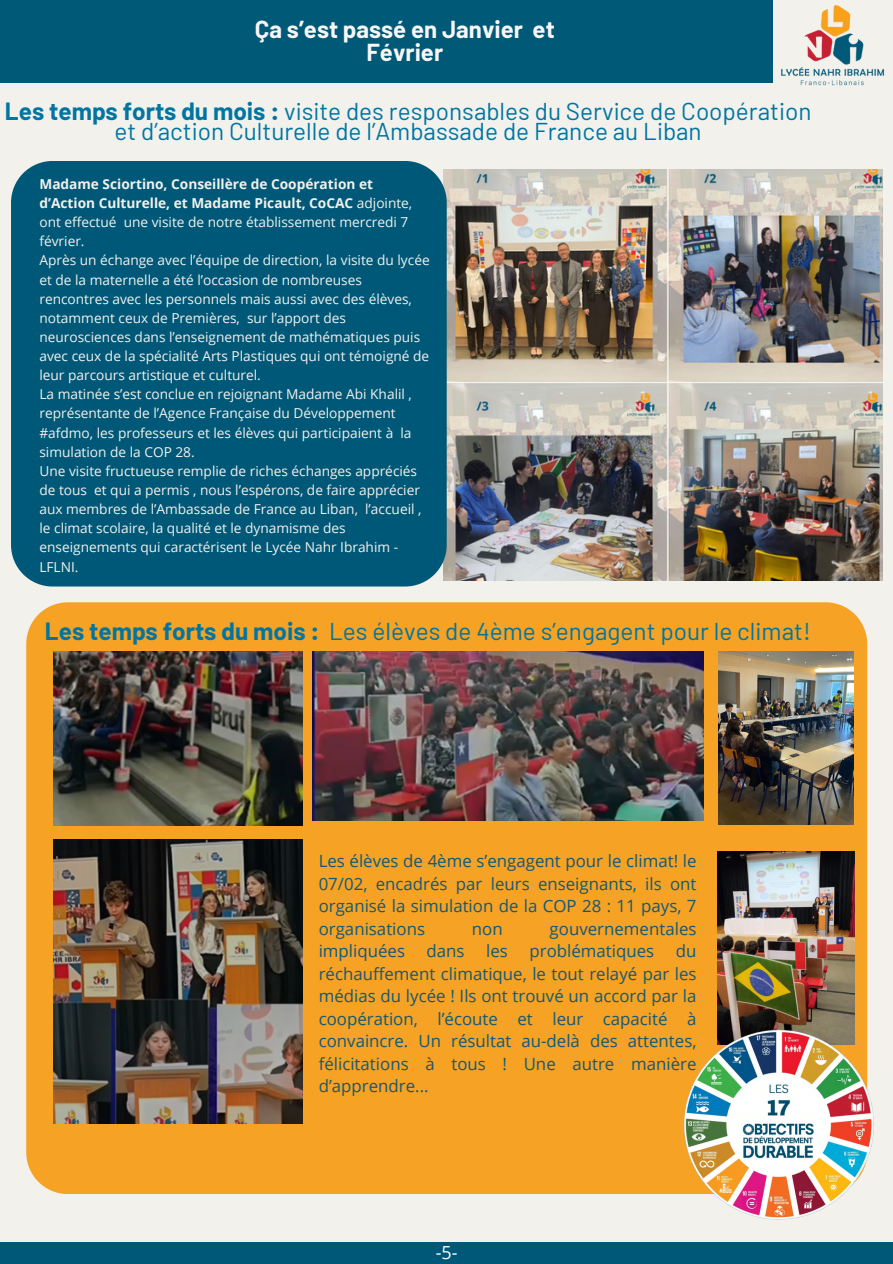
<style>
.page{position:relative;width:893px;height:1264px;background:#fff}
.page>*{position:absolute;margin:0;border:0;box-sizing:border-box;transform-origin:0 0}
.t1{font:24.3px/19.2px "Barlow";color:#0175a1;text-align:center}
.t2{font:700 24px/23.7px "Barlow";color:#f7f7f7;text-align:center}
.t3{font:18px "Open Sans";color:#fdfefe}
.t4{font:16.8px/22.5px "Open Sans";color:#145873;text-align:justify}
.t5{font:13.65px/19.2px "Open Sans";color:#f2f1ec}
.t6{font:700 13.65px/19.2px "Open Sans";color:#f2f1ec}
.s1{font-weight:700}
.s2{font-weight:400}
</style>
<div class="page">
<div style="left:0;top:0;width:892px;height:1263px;background:#f2f1ec"></div>
<div style="left:0;top:1241px;width:892px;height:22px;background:#005878"></div>
<div style="left:0;top:0;width:772px;height:82px;background:#005977"></div>
<img style="left:772px;top:0;width:113px;height:86px">
<img style="left:446px;top:170px;width:436px;height:410px">
<div style="left:11px;top:161px;width:435px;height:425px;background:#005878"></div>
<div style="left:26px;top:602px;width:841px;height:591px;background:#f5a225"></div>
<img style="left:54px;top:652px;width:248px;height:173px">
<img style="left:718px;top:652px;width:135px;height:173px">
<img style="left:312px;top:652px;width:391px;height:168px">
<img style="left:54px;top:839px;width:248px;height:284px">
<img style="left:717px;top:851px;width:137px;height:169px">
<img style="left:682px;top:1020px;width:192px;height:200px">
<h3 class="t2" style="left:255px;top:16px;width:301px">Ça s’est passé en Janvier et<br>Février</h3>
<p class="t1" style="left:5px;top:101px;width:808px"><span class="s1">Les temps forts du mois :</span> visite des responsables du Service de Coopération et d’action Culturelle de l’Ambassade de France au Liban</p>
<p class="t6" style="left:39px;top:174px;width:374px">Madame Sciortino, Conseillère de Coopération et d’Action Culturelle, et Madame Picault, CoCAC <span class="s2">adjointe, ont effectué une visite de notre établissement mercredi 7 février.</span></p>
<p class="t5" style="left:39px;top:250px;width:392px">Après un échange avec l’équipe de direction, la visite du lycée et de la maternelle a été l’occasion de nombreuses rencontres avec les personnels mais aussi avec des élèves, notamment ceux de Premières, sur l’apport des neurosciences dans l’enseignement de mathématiques puis avec ceux de la spécialité Arts Plastiques qui ont témoigné de leur parcours artistique et culturel.</p>
<p class="t5" style="left:39px;top:384px;width:374px">La matinée s’est conclue en rejoignant Madame Abi Khalil , représentante de l’Agence Française du Développement #afdmo, les professeurs et les élèves qui participaient à la simulation de la COP 28.</p>
<p class="t5" style="left:39px;top:461px;width:383px">Une visite fructueuse remplie de riches échanges appréciés de tous et qui a permis , nous l’espérons, de faire apprécier aux membres de l’Ambassade de France au Liban, l’accueil , le climat scolaire, la qualité et le dynamisme des enseignements qui caractérisent le Lycée Nahr Ibrahim - LFLNI.</p>
<h3 class="t1" style="left:45px;top:621px;width:767px"><span class="s1">Les temps forts du mois :</span> Les élèves de 4ème s’engagent pour le climat!</h3>
<p class="t4" style="left:318px;top:849px;width:379px">Les élèves de 4ème s’engagent pour le climat! le 07/02, encadrés par leurs enseignants, ils ont organisé la simulation de la COP 28 : 11 pays, 7 organisations</p>
<p class="t4" style="left:472px;top:917px;width:32px">non</p>
<p class="t4" style="left:549px;top:917px;width:148px">gouvernementales</p>
<p class="t4" style="left:318px;top:939px;width:88px">impliquées</p>
<p class="t4" style="left:426px;top:939px;width:40px">dans</p>
<p class="t4" style="left:486px;top:939px;width:23px">les</p>
<p class="t4" style="left:529px;top:939px;width:126px">problématiques</p>
<p class="t4" style="left:318px;top:939px;width:379px;text-indent:357px">du réchauffement climatique, le tout relayé par les médias du lycée ! Ils ont trouvé un accord par la coopération, l’écoute et leur capacité à convaincre. Un résultat au-delà des attentes, félicitations à tous ! Une autre manière d’apprendre...</p>
<h2 class="t3" style="left:436px;top:1239px;width:23px">-5-</h2>
</div>
